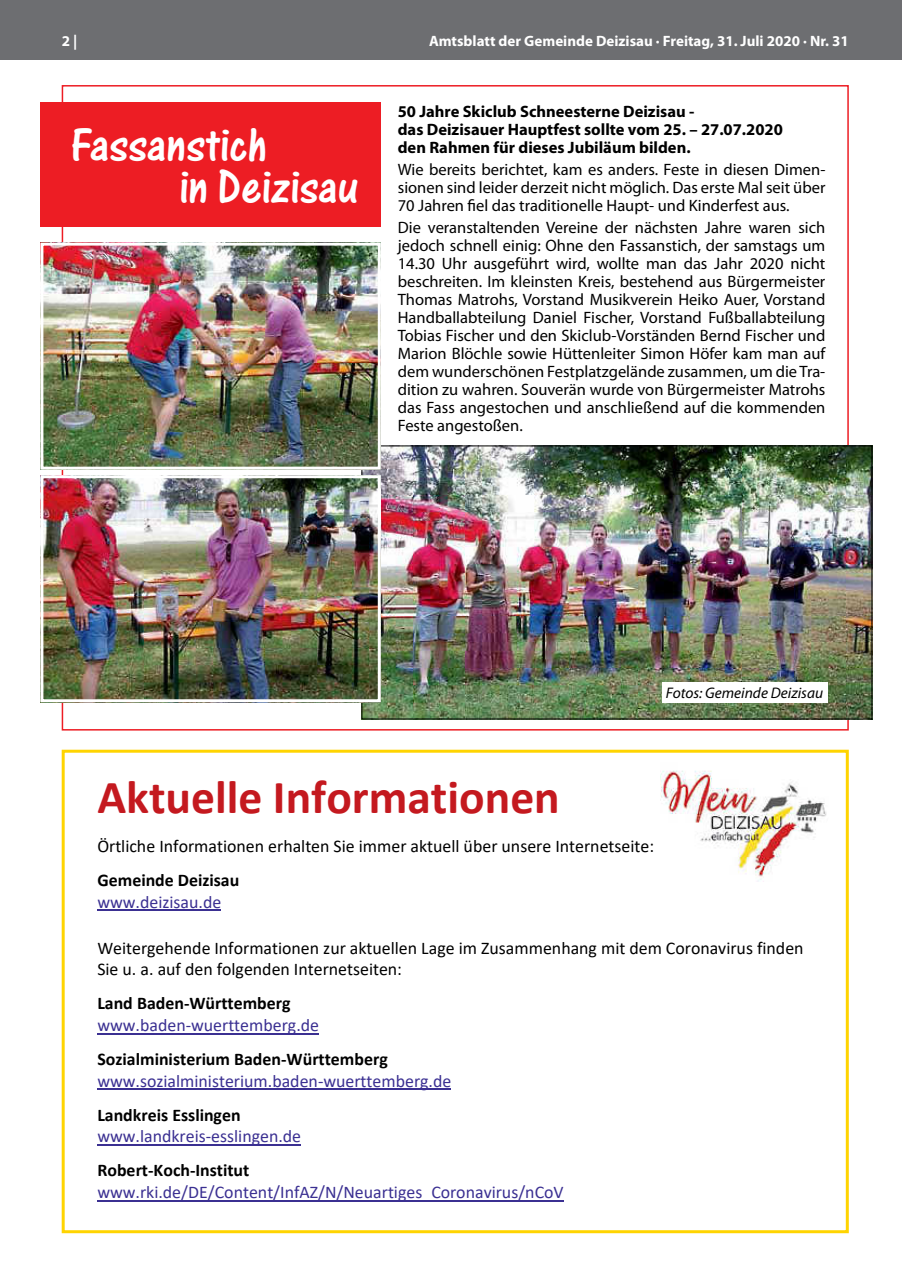
<style>
.page{position:relative;width:902px;height:1280px;background:#fff}
.page>*{position:absolute;margin:0;border:0;box-sizing:border-box;transform-origin:0 0}
.t1{font:49.5px/42px "One Stroke Script Plain";color:#fff}
.t2{font:700 47.55px "Calibri";color:#c4191f}
.t3{font:17.85px/21.8px "Calibri";color:#000}
.t4{font:17.85px "Calibri";color:#3b3092}
.t5{font:700 17.85px "Calibri";color:#000}
.t6{font:16.5px/18px "Myriad Pro";color:#000;text-align:justify}
.t7{font:700 16.5px/18px "Myriad Pro";color:#000}
.t8{font:italic 15.3px "Myriad Pro";color:#000}
.t9{font:700 15px "Myriad Pro";color:#fff}
</style>
<div class="page">
<div style="left:0;top:0;width:901px;height:60px;background:#6d6e71"></div>
<img style="left:660px;top:770px;width:167px;height:111px">
<hr style="left:97px;top:910px;width:124px;height:1px;background:#3b3092">
<hr style="left:97px;top:1033px;width:222px;height:1px;background:#3b3092">
<hr style="left:97px;top:1089px;width:354px;height:1px;background:#3b3092">
<hr style="left:97px;top:1144px;width:204px;height:1px;background:#3b3092">
<hr style="left:97px;top:1200px;width:466px;height:1px;background:#3b3092">
<div style="left:62px;top:750px;width:786px;height:483px;border:3px solid #ffd400"></div>
<img style="left:363px;top:448px;width:507px;height:269px">
<div style="left:661px;top:682px;width:166px;height:21px;background:#fff"></div>
<img style="left:44px;top:247px;width:333px;height:219px">
<div style="left:40px;top:243px;width:341px;height:227px;border:3px solid #fff"></div>
<img style="left:44px;top:479px;width:333px;height:219px">
<div style="left:40px;top:475px;width:341px;height:227px;border:3px solid #fff"></div>
<div style="left:40px;top:102px;width:341px;height:125px;background:#ed1d24"></div>
<p class="t9" style="left:62px;top:31px;width:17px">2 |</p>
<p class="t9" style="left:429px;top:31px;width:421px">Amtsblatt der Gemeinde Deizisau · Freitag, 31. Juli 2020 · Nr. 31</p>
<h1 class="t1" style="left:179px;top:124px;width:180px;text-indent:-108px">Fassanstich<br>in Deizisau</h1>
<p class="t7" style="left:398px;top:101px;width:386px">50 Jahre Skiclub Schneesterne Deizisau -<br>das Deizisauer Hauptfest sollte vom 25. – 27.07.2020 den Rahmen für dieses Jubiläum bilden.</p>
<p class="t6" style="left:398px;top:160px;width:429px">Wie bereits berichtet, kam es anders. Feste in diesen Dimen&shy;sionen sind leider derzeit nicht möglich. Das erste Mal seit über 70 Jahren fiel das traditionelle Haupt- und Kinderfest aus.</p>
<p class="t6" style="left:398px;top:218px;width:429px">Die veranstaltenden Vereine der nächsten Jahre waren sich jedoch schnell einig: Ohne den Fassanstich, der samstags um 14.30 Uhr ausgeführt wird, wollte man das Jahr 2020 nicht beschreiten. Im kleinsten Kreis, bestehend aus Bürgermeister Thomas Matrohs, Vorstand Musikverein Heiko Auer, Vorstand Handballabteilung Daniel Fischer, Vorstand Fußballabteilung Tobias Fischer und den Skiclub-Vorständen Bernd Fischer und Marion Blöchle sowie Hüttenleiter Simon Höfer kam man auf dem wunderschönen Festplatzgelände zusammen, um die Tra&shy;dition zu wahren. Souverän wurde von Bürgermeister Matrohs das Fass angestochen und anschließend auf die kommenden Feste angestoßen.</p>
<p class="t8" style="left:666px;top:684px;width:159px">Fotos: Gemeinde Deizisau</p>
<h2 class="t2" style="left:97px;top:763px;width:464px">Aktuelle Informationen</h2>
<p class="t3" style="left:97px;top:835px;width:558px">Örtliche Informationen erhalten Sie immer aktuell über unsere Internetseite:</p>
<p class="t5" style="left:97px;top:867px;width:143px">Gemeinde Deizisau</p>
<p class="t4" style="left:97px;top:889px;width:125px">www.deizisau.de</p>
<p class="t3" style="left:97px;top:936px;width:707px">Weitergehende Informationen zur aktuellen Lage im Zusammenhang mit dem Coronavirus finden<br>Sie u. a. auf den folgenden Internetseiten:</p>
<p class="t5" style="left:97px;top:991px;width:195px">Land Baden-Württemberg</p>
<p class="t4" style="left:97px;top:1013px;width:223px">www.baden-wuerttemberg.de</p>
<p class="t5" style="left:97px;top:1046px;width:292px">Sozialministerium Baden-Württemberg</p>
<p class="t4" style="left:97px;top:1068px;width:355px">www.sozialministerium.baden-wuerttemberg.de</p>
<p class="t5" style="left:97px;top:1102px;width:145px">Landkreis Esslingen</p>
<p class="t4" style="left:97px;top:1124px;width:205px">www.landkreis-esslingen.de</p>
<p class="t5" style="left:97px;top:1158px;width:154px">Robert-Koch-Institut</p>
<p class="t4" style="left:97px;top:1180px;width:468px">www.rki.de/DE/Content/InfAZ/N/Neuartiges_Coronavirus/nCoV</p>
</div>
